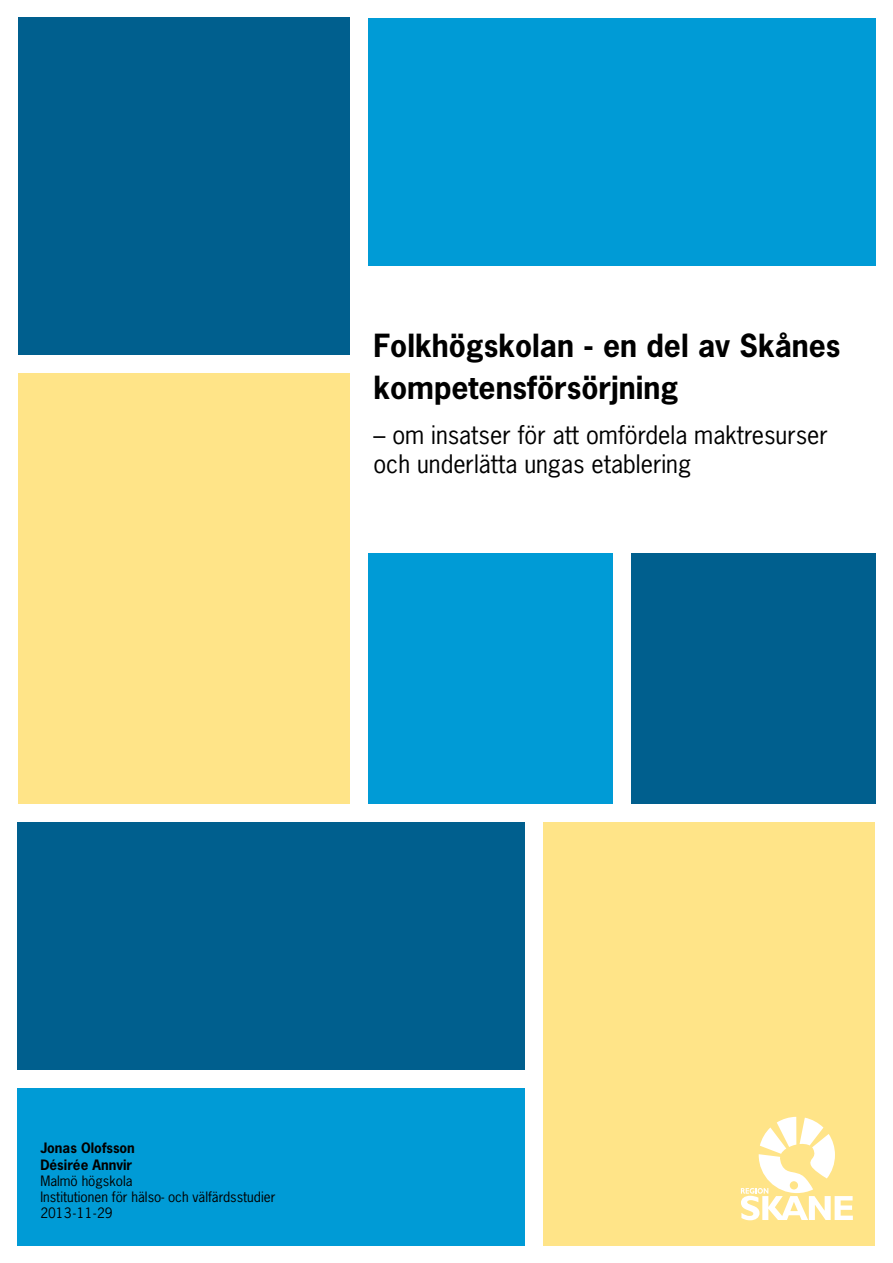
<style>
.page{position:relative;width:893px;height:1263px;background:#fff}
.page>*{position:absolute;margin:0;border:0;box-sizing:border-box;transform-origin:0 0}
.t1{font:700 30px/42px "News Gothic LT";color:#000}
.t2{font:24px/28.8px "News Gothic LT";color:#000}
.t3{font:13.5px/16.2px "News Gothic";color:#000}
.t4{font:700 13.5px/16.2px "News Gothic";color:#000}
</style>
<div class="page">
<div style="left:543px;top:822px;width:332px;height:423px;background:#ffe488"></div>
<div style="left:18px;top:18px;width:332px;height:337px;background:#005f8e"></div>
<svg style="left:741px;top:1117px;width:112px;height:103px"></svg>
<div style="left:368px;top:18px;width:507px;height:247px;background:#009bd6"></div>
<div style="left:18px;top:373px;width:332px;height:431px;background:#ffe488"></div>
<div style="left:368px;top:553px;width:244px;height:251px;background:#009bd6"></div>
<div style="left:631px;top:553px;width:244px;height:251px;background:#005f8e"></div>
<div style="left:18px;top:822px;width:507px;height:247px;background:#005f8e"></div>
<div style="left:18px;top:1088px;width:507px;height:157px;background:#009bd6"></div>
<p class="t1" style="left:373px;top:324px;width:469px">Folkhögskolan - en del av Skånes kompetensförsörjning</p>
<p class="t2" style="left:373px;top:421px;width:456px">– om insatser för att omfördela maktresurser och underlätta ungas etablering</p>
<p class="t4" style="left:40px;top:1140px;width:96px">Jonas Olofsson<br>Désirée Annvir</p>
<p class="t3" style="left:40px;top:1172px;width:237px">Malmö högskola<br>Institutionen för hälso- och välfärdsstudier<br>2013-11-29</p>
</div>
